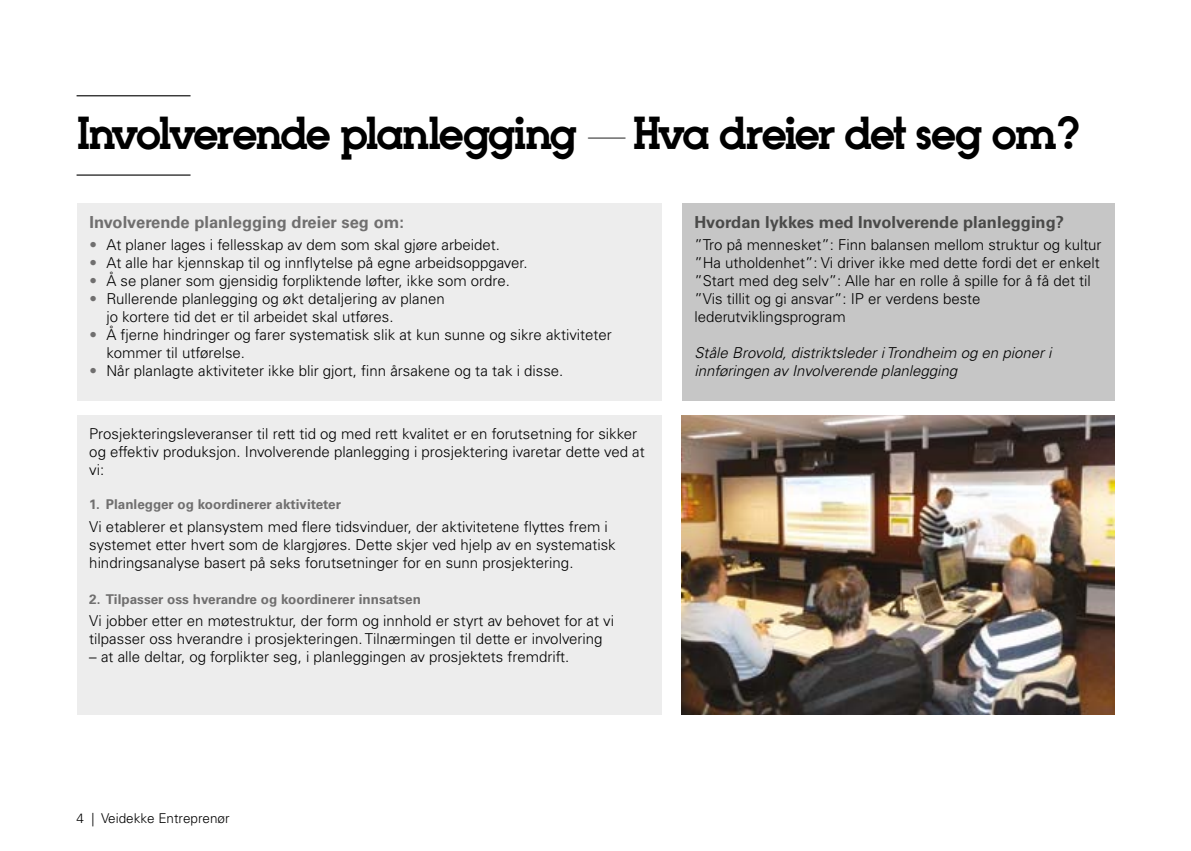
<style>
.page{position:relative;width:1191px;height:851px;background:#fff}
.page>*{position:absolute;margin:0;border:0;box-sizing:border-box;transform-origin:0 0}
.t1{font:700 45px "Inlove Veidekke";letter-spacing:-.05em;color:#000}
.t2{font:700 16.5px "Univers LT Std";color:#4a4a49}
.t3{font:700 16.5px "Univers LT Std";color:#706f6f}
.t4{font:300 15px/18px "Univers LT Std";color:#000}
.t5{font:italic 300 15px/18px "Univers LT Std";color:#000}
.t6{font:700 13.5px "Univers LT Std";color:#706f6f}
.t7{font:300 13.5px "Univers LT Std";color:#000}
.s1{color:#706f6f}
</style>
<div class="page">
<hr style="left:77px;top:174px;width:113px;height:2px;background:#000">
<hr style="left:77px;top:95px;width:113px;height:1px;background:#000">
<div style="left:77px;top:203px;width:584px;height:197px;background:#ededed"></div>
<div style="left:77px;top:415px;width:584px;height:299px;background:#ededed"></div>
<div style="left:681px;top:203px;width:433px;height:197px;background:#c6c6c6"></div>
<img style="left:681px;top:415px;width:433px;height:299px">
<h1 class="t1" style="left:77px;top:105px;width:1005px">Involverende planlegging – Hva dreier det seg om?</h1>
<p class="t3" style="left:89px;top:212px;width:316px">Involverende planlegging dreier seg om:</p>
<p class="t4" style="left:89px;top:235px;width:409px"><span class="s1">•</span> At planer lages i fellesskap av dem som skal gjøre arbeidet.</p>
<p class="t4" style="left:89px;top:253px;width:436px"><span class="s1">•</span> At alle har kjennskap til og innflytelse på egne arbeidsoppgaver.</p>
<p class="t4" style="left:89px;top:271px;width:419px"><span class="s1">•</span> Å se planer som gjensidig forpliktende løfter, ikke som ordre.</p>
<p class="t4" style="left:106px;top:289px;width:340px;text-indent:-17px"><span class="s1">•</span> Rullerende planlegging og økt detaljering av planen jo kortere tid det er til arbeidet skal utføres.</p>
<p class="t4" style="left:106px;top:325px;width:507px;text-indent:-17px"><span class="s1">•</span> Å fjerne hindringer og farer systematisk slik at kun sunne og sikre aktiviteter kommer til utførelse.</p>
<p class="t4" style="left:89px;top:361px;width:472px"><span class="s1">•</span> Når planlagte aktiviteter ikke blir gjort, finn årsakene og ta tak i disse.</p>
<p class="t4" style="left:89px;top:424px;width:557px">Prosjekteringsleveranser til rett tid og med rett kvalitet er en forutsetning for sikker og effektiv produksjon. Involverende planlegging i prosjektering ivaretar dette ved at vi:</p>
<p class="t6" style="left:89px;top:496px;width:253px">1. Planlegger og koordinerer aktiviteter</p>
<p class="t4" style="left:89px;top:517px;width:528px">Vi etablerer et plansystem med flere tidsvinduer, der aktivitetene flyttes frem i systemet etter hvert som de klargjøres. Dette skjer ved hjelp av en systematisk hindringsanalyse basert på seks forutsetninger for en sunn prosjektering.</p>
<p class="t6" style="left:89px;top:591px;width:333px">2. Tilpasser oss hverandre og koordinerer innsatsen</p>
<p class="t4" style="left:89px;top:611px;width:526px">Vi jobber etter en møtestruktur, der form og innhold er styrt av behovet for at vi tilpasser oss hverandre i prosjekteringen. Tilnærmingen til dette er involvering</p>
<p class="t4" style="left:89px;top:647px;width:478px">– at alle deltar, og forplikter seg, i planleggingen av prosjektets fremdrift.</p>
<p class="t2" style="left:694px;top:212px;width:371px">Hvordan lykkes med Involverende planlegging?</p>
<p class="t4" style="left:694px;top:235px;width:408px">”Tro på mennesket”: Finn balansen mellom struktur og kultur ”Ha utholdenhet”: Vi driver ikke med dette fordi det er enkelt ”Start med deg selv”: Alle har en rolle å spille for å få det til ”Vis tillit og gi ansvar”: IP er verdens beste lederutviklingsprogram</p>
<p class="t5" style="left:694px;top:344px;width:359px">Ståle Brovold, distriktsleder i Trondheim og en pioner i innføringen av Involverende planlegging</p>
<p class="t7" style="left:77px;top:809px;width:155px">4 | Veidekke Entreprenør</p>
</div>
